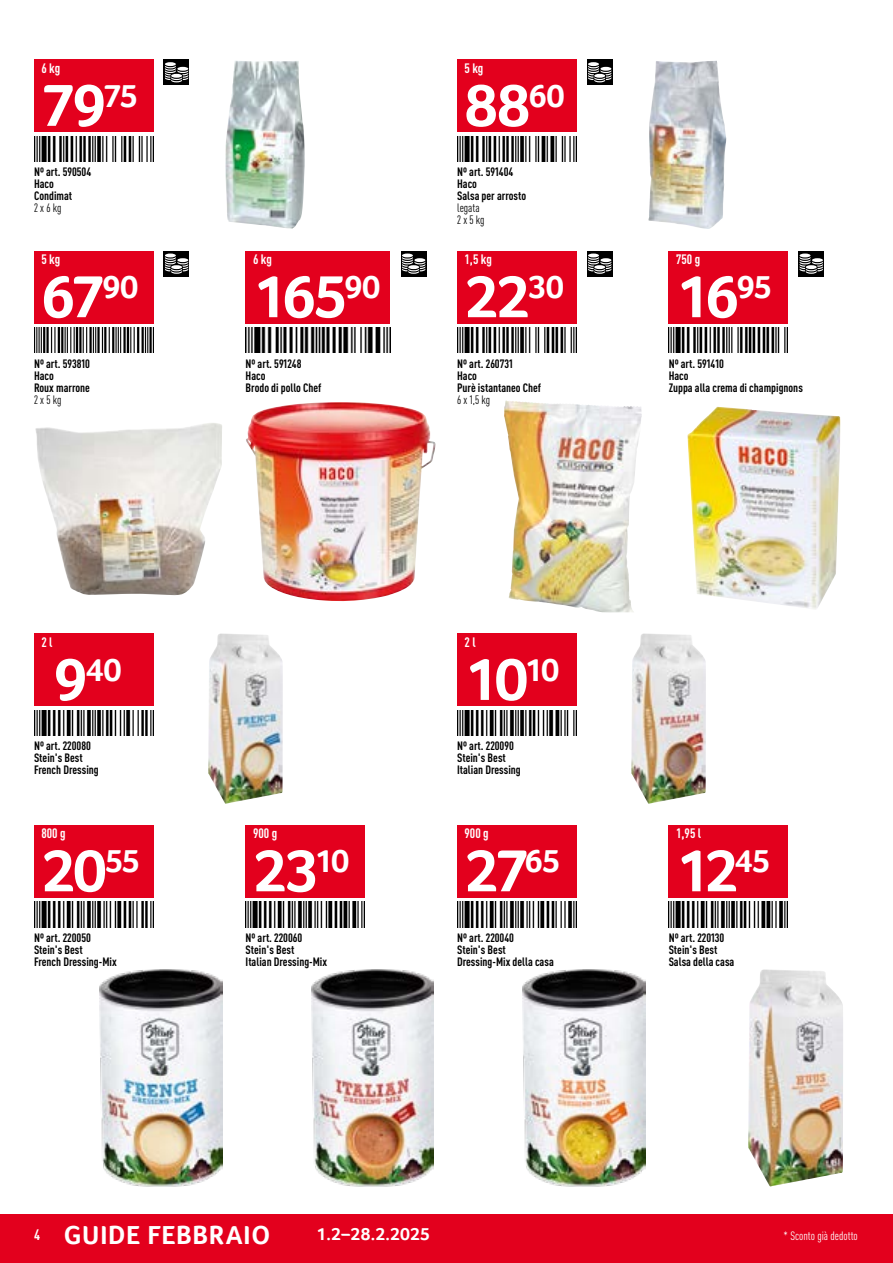
<style>
.page{position:relative;width:893px;height:1263px;background:#fff}
.page>*{position:absolute;margin:0;border:0;box-sizing:border-box;transform-origin:0 0}
.Preis_weiss{font:700 61.5px "Transgourmet";letter-spacing:-.05em;color:#fff}
.Preis_weiss-2{font:700 33.3px "Transgourmet";color:#fff}
.t1{font:700 26.7px "Transgourmet";letter-spacing:.03em;color:#fff}
.t2{font:700 18px "Transgourmet";letter-spacing:.01em;color:#fff}
.Unit_weiss{font:700 condensed 13.5px "DINOT";letter-spacing:-.005em;color:#fff}
.t3{font:700 condensed 12px/12px "DINOT";color:#000}
.t4{font:condensed 12px "DINOT";color:#000}
.t5{font:condensed 12px "DINOT";color:#fff}
.s1{font-size:61.5px}
.s2{font-family:"DINOT";font-stretch:condensed;font-size:15px}
</style>
<div class="page">
<div style="left:0;top:1214px;width:893px;height:49px;background:#e3001d"></div>
<img style="left:225px;top:61px;width:80px;height:168px">
<img style="left:648px;top:61px;width:73px;height:168px">
<img style="left:35px;top:423px;width:187px;height:172px">
<img style="left:246px;top:402px;width:190px;height:199px">
<img style="left:504px;top:401px;width:138px;height:211px">
<img style="left:687px;top:407px;width:154px;height:202px">
<img style="left:208px;top:634px;width:75px;height:170px">
<img style="left:631px;top:634px;width:75px;height:170px">
<img style="left:100px;top:969px;width:122px;height:217px">
<img style="left:311px;top:969px;width:123px;height:217px">
<img style="left:523px;top:969px;width:122px;height:217px">
<img style="left:748px;top:969px;width:95px;height:217px">
<div style="left:34px;top:60px;width:119px;height:72px;background:#e3001d"></div>
<div style="left:164px;top:60px;width:25px;height:25px;background:#000"></div>
<svg style="left:165px;top:62px;width:23px;height:20px"></svg>
<img style="left:34px;top:136px;width:119px;height:26px">
<div style="left:457px;top:60px;width:119px;height:72px;background:#e3001d"></div>
<div style="left:587px;top:60px;width:25px;height:25px;background:#000"></div>
<svg style="left:588px;top:62px;width:23px;height:20px"></svg>
<img style="left:457px;top:136px;width:119px;height:26px">
<div style="left:34px;top:251px;width:119px;height:72px;background:#e3001d"></div>
<div style="left:164px;top:251px;width:25px;height:25px;background:#000"></div>
<svg style="left:165px;top:254px;width:23px;height:20px"></svg>
<img style="left:34px;top:327px;width:119px;height:26px">
<div style="left:246px;top:251px;width:144px;height:72px;background:#e3001d"></div>
<div style="left:401px;top:251px;width:25px;height:25px;background:#000"></div>
<svg style="left:402px;top:254px;width:23px;height:20px"></svg>
<img style="left:246px;top:327px;width:144px;height:26px">
<div style="left:457px;top:251px;width:119px;height:72px;background:#e3001d"></div>
<div style="left:587px;top:251px;width:25px;height:25px;background:#000"></div>
<svg style="left:588px;top:254px;width:23px;height:20px"></svg>
<img style="left:457px;top:327px;width:119px;height:26px">
<div style="left:669px;top:251px;width:119px;height:72px;background:#e3001d"></div>
<svg style="left:798px;top:251px;width:26px;height:25px"></svg>
<svg style="left:800px;top:254px;width:23px;height:20px"></svg>
<img style="left:669px;top:327px;width:119px;height:26px">
<div style="left:34px;top:634px;width:119px;height:72px;background:#e3001d"></div>
<img style="left:34px;top:710px;width:119px;height:26px">
<div style="left:457px;top:634px;width:119px;height:72px;background:#e3001d"></div>
<img style="left:457px;top:710px;width:119px;height:26px">
<div style="left:34px;top:825px;width:119px;height:72px;background:#e3001d"></div>
<img style="left:34px;top:901px;width:119px;height:26px">
<div style="left:246px;top:825px;width:119px;height:72px;background:#e3001d"></div>
<img style="left:246px;top:901px;width:119px;height:26px">
<div style="left:457px;top:825px;width:119px;height:72px;background:#e3001d"></div>
<img style="left:457px;top:901px;width:119px;height:26px">
<div style="left:669px;top:825px;width:119px;height:72px;background:#e3001d"></div>
<img style="left:669px;top:901px;width:119px;height:26px">
<p class="Unit_weiss" style="left:41px;top:60px;width:20px">6 kg</p>
<p class="Unit_weiss" style="left:465px;top:60px;width:20px">5 kg</p>
<p class="Preis_weiss" style="left:42px;top:69px;width:98px">79<sup>75</sup></p>
<p class="Preis_weiss" style="left:465px;top:69px;width:102px">88<sup>60</sup></p>
<p class="t3" style="left:34px;top:166px;width:59px">Nº art. 590504</p>
<p class="t3" style="left:34px;top:178px;width:40px">Haco<br>Condimat</p>
<p class="t4" style="left:34px;top:201px;width:29px">2 x 6 kg</p>
<p class="t3" style="left:457px;top:166px;width:58px">Nº art. 591404</p>
<p class="t3" style="left:457px;top:178px;width:71px">Haco<br>Salsa per arrosto</p>
<p class="t4" style="left:457px;top:201px;width:24px">legata</p>
<p class="t4" style="left:457px;top:213px;width:29px">2 x 5 kg</p>
<p class="Unit_weiss" style="left:41px;top:251px;width:20px">5 kg</p>
<p class="Unit_weiss" style="left:253px;top:251px;width:20px">6 kg</p>
<p class="Unit_weiss" style="left:465px;top:251px;width:29px">1,5 kg</p>
<p class="Unit_weiss" style="left:676px;top:251px;width:26px">750 g</p>
<p class="Preis_weiss" style="left:42px;top:260px;width:98px">67<sup>90</sup></p>
<p class="Preis_weiss" style="left:253px;top:260px;width:129px">165<sup>90</sup></p>
<p class="Preis_weiss" style="left:465px;top:260px;width:101px">22<sup>30</sup></p>
<p class="Preis_weiss" style="left:676px;top:260px;width:97px">16<sup>95</sup></p>
<p class="t3" style="left:34px;top:357px;width:57px">Nº art. 593810</p>
<p class="t3" style="left:34px;top:369px;width:58px">Haco<br>Roux marrone</p>
<p class="t4" style="left:34px;top:392px;width:29px">2 x 5 kg</p>
<p class="t3" style="left:246px;top:357px;width:57px">Nº art. 591248</p>
<p class="t3" style="left:246px;top:369px;width:77px">Haco<br>Brodo di pollo Chef</p>
<p class="t3" style="left:457px;top:357px;width:57px">Nº art. 260731</p>
<p class="t3" style="left:457px;top:369px;width:86px">Haco<br>Purè istantaneo Chef</p>
<p class="t4" style="left:457px;top:392px;width:35px">6 x 1,5 kg</p>
<p class="t3" style="left:669px;top:357px;width:57px">Nº art. 591410</p>
<p class="t3" style="left:669px;top:369px;width:136px">Haco<br>Zuppa alla crema di champignons</p>
<p class="Unit_weiss" style="left:41px;top:634px;width:13px">2 l</p>
<p class="Unit_weiss" style="left:465px;top:634px;width:13px">2 l</p>
<p class="Preis_weiss-2" style="left:54px;top:650px;width:69px"><span class="s1">9</span>40</p>
<p class="Preis_weiss" style="left:465px;top:643px;width:96px">10<sup>10</sup></p>
<p class="t3" style="left:34px;top:740px;width:58px">Nº art. 220080</p>
<p class="t3" style="left:34px;top:752px;width:66px">Stein's Best<br>French Dressing</p>
<p class="t3" style="left:457px;top:740px;width:58px">Nº art. 220090</p>
<p class="t3" style="left:457px;top:752px;width:65px">Stein's Best<br>Italian Dressing</p>
<p class="Unit_weiss" style="left:41px;top:825px;width:26px">800 g</p>
<p class="Unit_weiss" style="left:253px;top:825px;width:26px">900 g</p>
<p class="Unit_weiss" style="left:465px;top:825px;width:26px">900 g</p>
<p class="Unit_weiss" style="left:676px;top:825px;width:27px">1,95 l</p>
<p class="Preis_weiss" style="left:42px;top:834px;width:100px">20<sup>55</sup></p>
<p class="Preis_weiss" style="left:253px;top:834px;width:98px">23<sup>10</sup></p>
<p class="Preis_weiss" style="left:465px;top:834px;width:97px">27<sup>65</sup></p>
<p class="Preis_weiss" style="left:676px;top:834px;width:96px">12<sup>45</sup></p>
<p class="t3" style="left:34px;top:931px;width:58px">Nº art. 220050</p>
<p class="t3" style="left:34px;top:943px;width:84px">Stein's Best<br>French Dressing-Mix</p>
<p class="t3" style="left:246px;top:931px;width:58px">Nº art. 220060</p>
<p class="t3" style="left:246px;top:943px;width:83px">Stein's Best<br>Italian Dressing-Mix</p>
<p class="t3" style="left:457px;top:931px;width:58px">Nº art. 220040</p>
<p class="t3" style="left:457px;top:943px;width:98px">Stein's Best<br>Dressing-Mix della casa</p>
<p class="t3" style="left:669px;top:931px;width:57px">Nº art. 220130</p>
<p class="t3" style="left:669px;top:943px;width:67px">Stein's Best<br>Salsa della casa</p>
<p class="t1" style="left:34px;top:1220px;width:238px"><span class="s2">4</span> GUIDE FEBBRAIO</p>
<p class="t2" style="left:316px;top:1224px;width:115px">1.2–28.2.2025</p>
<p class="t5" style="left:784px;top:1229px;width:76px">* Sconto già dedotto</p>
</div>
